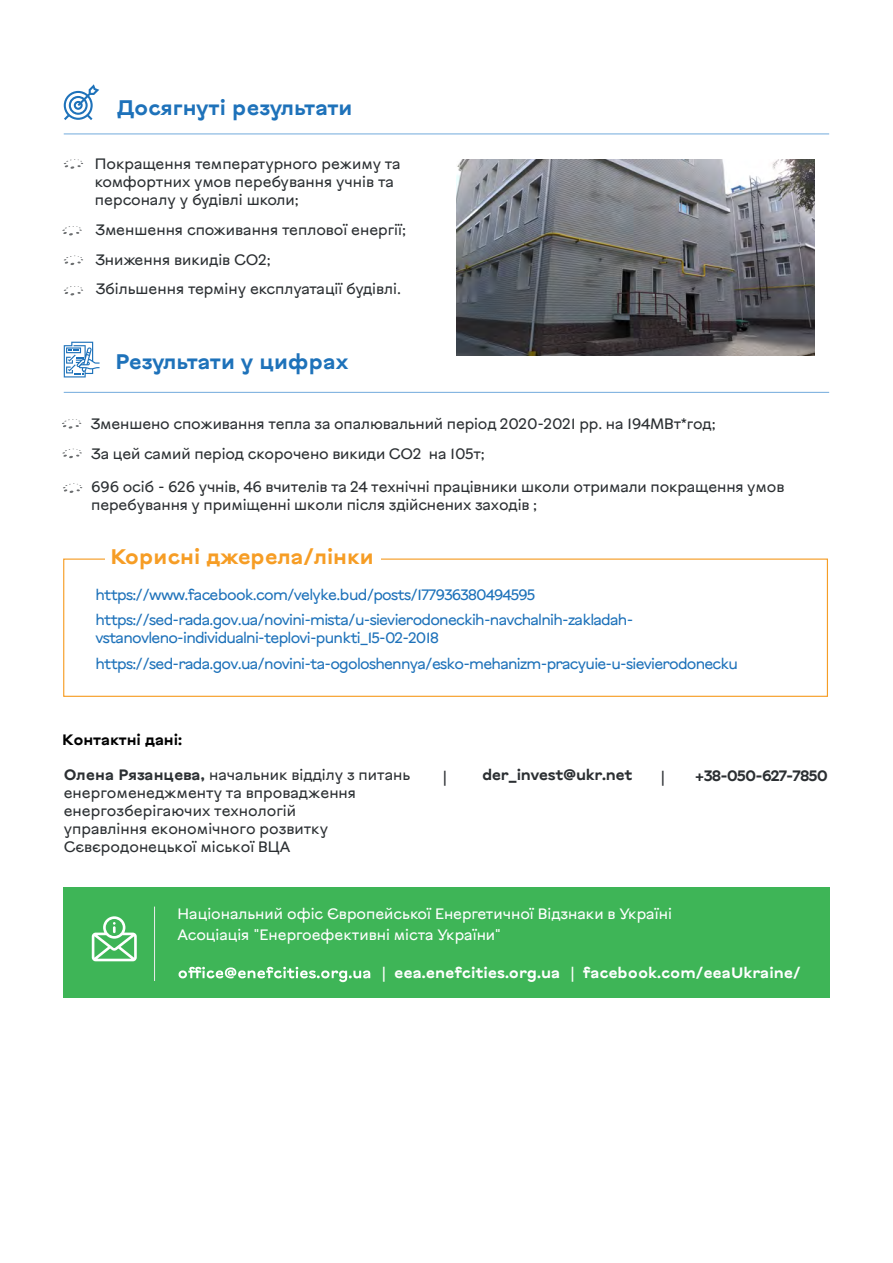
<style>
.page{position:relative;width:893px;height:1263px;background:#fff}
.page>*{position:absolute;margin:0;border:0;box-sizing:border-box;transform-origin:0 0}
.t1{font:700 21px "Vinnytsia Sans";color:#1e72ba}
.t2{font:700 21px "Vinnytsia Sans";color:#f69d25}
.t3{font:15px/18px "Vinnytsia Sans";color:#2b2f32}
.t4{font:15px/25.5px "Vinnytsia Sans";letter-spacing:-.05em;color:#1e72ba}
.t5{font:15px/21px "Vinnytsia Sans";color:#fff}
.t6{font:700 15px "Vinnytsia Sans";color:#fff}
.t7{font:700 15px "Vinnytsia Sans";letter-spacing:-.02em;color:#2b2f32}
.t8{font:700 15px "Vinnytsia Sans";letter-spacing:-.01em;color:#000001}
.s1{font-weight:700}
.s2{font-weight:400}
</style>
<div class="page">
<div style="left:63px;top:558px;width:765px;height:139px;border:1px solid #f69d25"></div>
<hr style="left:64px;top:134px;width:765px;height:1px;background:#72aadc">
<hr style="left:64px;top:392px;width:765px;height:1px;background:#72aadc">
<div style="left:105px;top:539px;width:275px;height:28px;background:#fff"></div>
<div style="left:63px;top:887px;width:766px;height:110px;background:#3eb557"></div>
<svg style="left:64px;top:84px;width:35px;height:36px"></svg>
<svg style="left:64px;top:342px;width:36px;height:35px"></svg>
<svg style="left:64px;top:159px;width:19px;height:10px"></svg>
<svg style="left:62px;top:226px;width:20px;height:9px"></svg>
<svg style="left:64px;top:256px;width:19px;height:9px"></svg>
<svg style="left:64px;top:286px;width:19px;height:9px"></svg>
<svg style="left:62px;top:449px;width:20px;height:9px"></svg>
<svg style="left:63px;top:483px;width:19px;height:10px"></svg>
<svg style="left:62px;top:419px;width:19px;height:10px"></svg>
<svg style="left:179px;top:967px;width:191px;height:15px"></svg>
<img style="left:456px;top:159px;width:358px;height:196px">
<hr style="left:154px;top:906px;width:1px;height:75px;background:#eceded">
<svg style="left:92px;top:916px;width:45px;height:45px"></svg>
<h1 class="t1" style="left:117px;top:94px;width:237px">Досягнуті результати</h1>
<p class="t3" style="left:95px;top:154px;width:307px">Покращення температурного режиму та комфортних умов перебування учнів та персоналу у будівлі школи;</p>
<p class="t3" style="left:95px;top:214px;width:312px;line-height:30.9px">Зменшення споживання теплової енергії;<br>Зниження викидів СО2;</p>
<p class="t3" style="left:96px;top:280px;width:307px">Збільшення терміну експлуатації будівлі.</p>
<h1 class="t1" style="left:116px;top:347px;width:235px">Результати у цифрах</h1>
<p class="t3" style="left:91px;top:408px;width:626px;line-height:30.6px">Зменшено споживання тепла за опалювальний період 2020-2021 рр. на 194МВт*год;<br>За цей самий період скорочено викиди СО2 на 105т;</p>
<p class="t3" style="left:91px;top:477px;width:695px">696 осіб - 626 учнів, 46 вчителів та 24 технічні працівники школи отримали покращення умов перебування у приміщенні школи після здійснених заходів ;</p>
<h1 class="t2" style="left:111px;top:542px;width:264px">Корисні джерела/лінки</h1>
<p class="t4" style="left:95px;top:582px;width:539px">https://www.facebook.com/velyke.bud/posts/177936380494595 https://sed-rada.gov.ua/novini-mista/u-sievierodoneckih-navchalnih-zakladah-</p>
<p class="t4" style="left:95px;top:625px;width:644px">vstanovleno-individualni-teplovi-punkti_15-02-2018 https://sed-rada.gov.ua/novini-ta-ogoloshennya/esko-mehanizm-pracyuie-u-sievierodonecku</p>
<p class="t8" style="left:62px;top:729px;width:121px">Контактні дані:</p>
<p class="t3" style="left:64px;top:766px;width:348px"><span class="s1">Олена Рязанцева,</span> начальник відділу з питань енергоменеджменту та впровадження енергозберігаючих технологій<br>управління економічного розвитку Сєвєродонецької міської ВЦА</p>
<p class="t3" style="left:443px;top:767px;width:6px">|</p>
<p class="t7" style="left:482px;top:765px;width:152px">der_invest@ukr.net</p>
<p class="t3" style="left:661px;top:768px;width:6px">|</p>
<p class="t7" style="left:695px;top:766px;width:134px">+38-050-627-7850</p>
<p class="t5" style="left:178px;top:903px;width:496px">Національний офіс Європейської Енергетичної Відзнаки в Україні<br>Асоціація "Енергоефективні міста України"</p>
<p class="t6" style="left:381px;top:962px;width:421px"><span class="s2">|</span> eea.enefcities.org.ua <span class="s2">|</span> facebook.com/eeaUkraine/</p>
</div>
